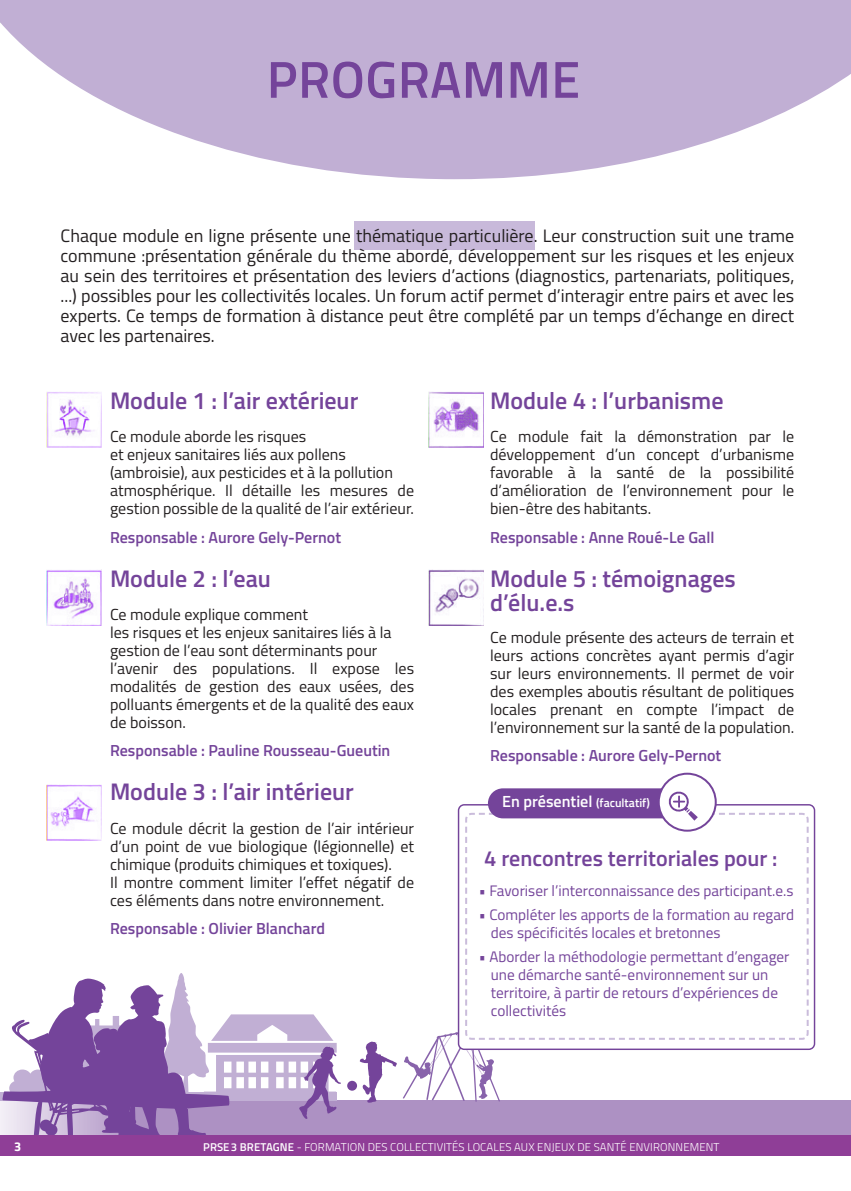
<style>
.page{position:relative;width:851px;height:1191px;background:#fff}
.page>*{position:absolute;margin:0;border:0;box-sizing:border-box;transform-origin:0 0}
.t1{font:600 52px "Titillium";letter-spacing:.01em;color:#74449a}
.t2{font:600 24px/24px "Titillium";color:#74449a}
.t3{font:600 22px "Titillium";color:#74449a}
.t4{font:18px/20px "Titillium";color:#231f20;text-align:justify}
.t5{font:600 16.2px "Titillium";color:#fff}
.t6{font:16px/18px "Titillium";color:#231f20;text-align:justify}
.t7{font:600 16px "Titillium";color:#74449a}
.t8{font:15.2px/18px "Titillium";color:#74449a}
.t9{font:700 12.8px "Titillium";color:#fff}
.t10{font:300 11.4px "Titillium";letter-spacing:.01em;color:#fff}
.s1{font-size:12px}
.s2{font-weight:600}
</style>
<div class="page">
<div style="left:0;top:1100px;width:850px;height:35px;background:#ad91c3"></div>
<div style="left:347px;top:1080px;width:10px;height:10px;background:#74449a;border-radius:50%"></div>
<svg style="left:0;top:973px;width:341px;height:162px"></svg>
<div style="left:354px;top:221px;width:180px;height:29px;background:#c8b9da"></div>
<div style="left:0;top:1135px;width:850px;height:20px;background:#8f3e97"></div>
<svg style="left:0;top:0;width:850px;height:179px;fill:#c1afd4"></svg>
<svg style="left:47px;top:392px;width:54px;height:55px"></svg>
<svg style="left:429px;top:392px;width:54px;height:55px"></svg>
<svg style="left:429px;top:569px;width:54px;height:56px"></svg>
<svg style="left:47px;top:570px;width:54px;height:55px"></svg>
<svg style="left:47px;top:784px;width:54px;height:56px"></svg>
<svg style="left:359px;top:826px;width:437px;height:276px"></svg>
<svg style="left:464px;top:812px;width:345px;height:228px"></svg>
<div style="left:488px;top:788px;width:206px;height:30px;background:#74449a;border-radius:15px"></div>
<div style="left:658px;top:773px;width:57px;height:57px;background:#fff;border-radius:50%"></div>
<div style="left:657px;top:772px;width:59px;height:59px;border:2px solid #74449a;border-radius:50%"></div>
<svg style="left:477px;top:790px;width:317px;height:30px"></svg>
<p class="t1" style="left:267px;top:40px;width:315px">PROGRAMME</p>
<p class="t4" style="left:61px;top:225px;width:735px">Chaque module en ligne présente une thématique particulière. Leur construction suit une trame commune :présentation générale du thème abordé, développement sur les risques et les enjeux au sein des territoires et présentation des leviers d’actions (diagnostics, partenariats, politiques, ...) possibles pour les collectivités locales. Un forum actif permet d’interagir entre pairs et avec les experts. Ce temps de formation à distance peut être complété par un temps d’échange en direct avec les partenaires.</p>
<p class="t2" style="left:110px;top:387px;width:250px">Module 1 : l’air extérieur</p>
<p class="t2" style="left:490px;top:387px;width:235px">Module 4 : l’urbanisme</p>
<p class="t6" style="left:110px;top:427px;width:198px">Ce module aborde les risques</p>
<p class="t6" style="left:110px;top:445px;width:237px">et enjeux sanitaires liés aux pollens</p>
<p class="t6" style="left:110px;top:463px;width:284px">(ambroisie), aux pesticides et à la pollution</p>
<p class="t6" style="left:110px;top:481px;width:305px">atmosphérique. Il détaille les mesures de gestion possible de la qualité de l’air extérieur.</p>
<p class="t7" style="left:110px;top:525px;width:232px">Responsable : Aurore Gely-Pernot</p>
<p class="t2" style="left:110px;top:565px;width:162px">Module 2 : l’eau</p>
<p class="t6" style="left:110px;top:605px;width:199px">Ce module explique comment</p>
<p class="t6" style="left:110px;top:623px;width:283px">les risques et les enjeux sanitaires liés à la</p>
<p class="t6" style="left:110px;top:641px;width:269px">gestion de l’eau sont déterminants pour</p>
<p class="t6" style="left:110px;top:659px;width:305px">l’avenir des populations. Il expose les modalités de gestion des eaux usées, des polluants émergents et de la qualité des eaux de boisson.</p>
<p class="t7" style="left:110px;top:739px;width:282px">Responsable : Pauline Rousseau-Gueutin</p>
<p class="t2" style="left:110px;top:778px;width:245px">Module 3 : l’air intérieur</p>
<p class="t6" style="left:110px;top:818px;width:305px">Ce module décrit la gestion de l’air intérieur d’un point de vue biologique (légionnelle) et chimique (produits chimiques et toxiques).</p>
<p class="t6" style="left:110px;top:872px;width:305px">Il montre comment limiter l’effet négatif de ces éléments dans notre environnement.</p>
<p class="t7" style="left:110px;top:916px;width:216px">Responsable : Olivier Blanchard</p>
<p class="t6" style="left:490px;top:427px;width:305px">Ce module fait la démonstration par le développement d’un concept d’urbanisme favorable à la santé de la possibilité d’amélioration de l’environnement pour le bien-être des habitants.</p>
<p class="t7" style="left:490px;top:525px;width:226px">Responsable : Anne Roué-Le Gall</p>
<p class="t2" style="left:490px;top:565px;width:247px">Module 5 : témoignages d’élu.e.s</p>
<p class="t6" style="left:490px;top:627px;width:305px">Ce module présente des acteurs de terrain et leurs actions concrètes ayant permis d’agir sur leurs environnements. Il permet de voir des exemples aboutis résultant de politiques locales prenant en compte l’impact de l’environnement sur la santé de la population.</p>
<p class="t7" style="left:490px;top:743px;width:232px">Responsable : Aurore Gely-Pernot</p>
<p class="t5" style="left:502px;top:788px;width:149px">En présentiel <span class="s1">(facultatif)</span></p>
<p class="t3" style="left:484px;top:842px;width:295px">4 rencontres territoriales pour :</p>
<p class="t8" style="left:479px;top:880px;width:316px">• Favoriser l’interconnaissance des participant.e.s</p>
<p class="t8" style="left:491px;top:904px;width:304px;text-indent:-12px">• Compléter les apports de la formation au regard des spécificités locales et bretonnes</p>
<p class="t8" style="left:491px;top:946px;width:300px;text-indent:-12px">• Aborder la méthodologie permettant d’engager une démarche santé-environnement sur un territoire, à partir de retours d’expériences de collectivités</p>
<p class="t9" style="left:14px;top:1136px;width:9px">3</p>
<p class="t10" style="left:203px;top:1138px;width:517px"><span class="s2">PRSE3 BRETAGNE</span> - FORMATION DES COLLECTIVITÉS LOCALES AUX ENJEUX DE SANTÉ ENVIRONNEMENT</p>
</div>
